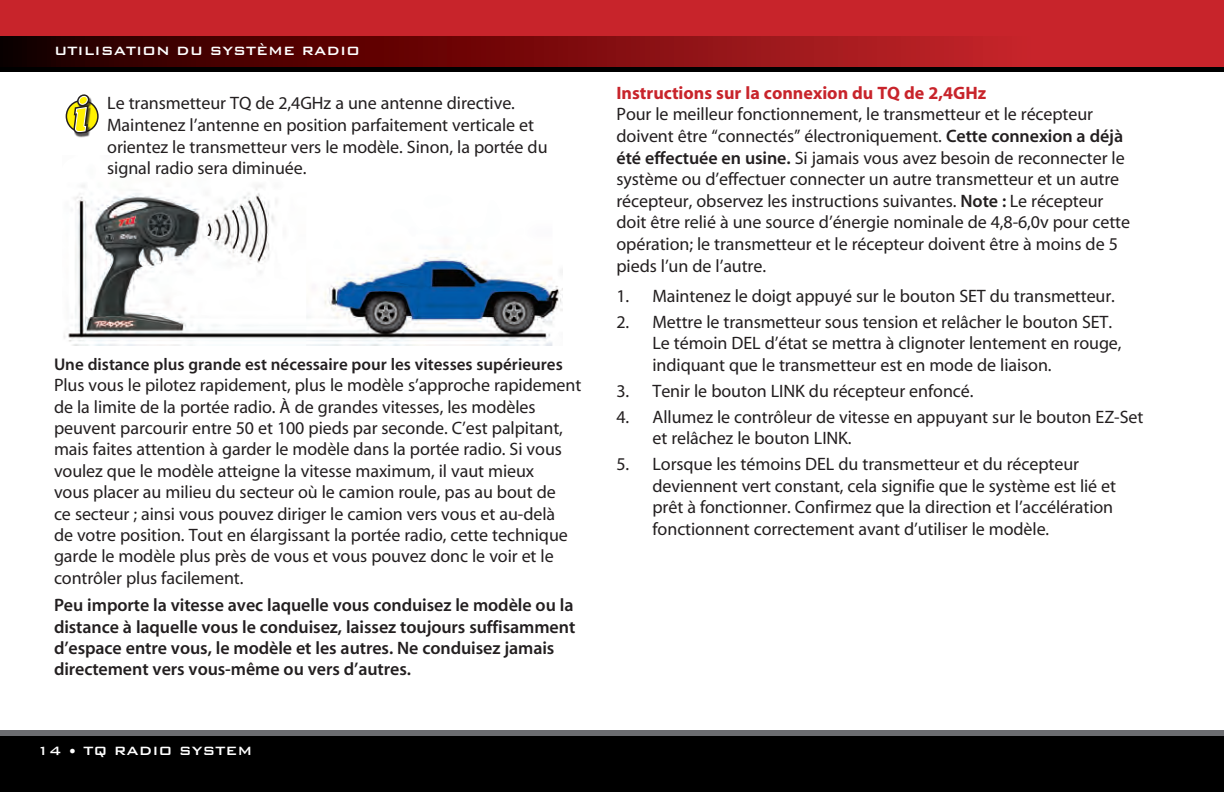
<style>
.page{position:relative;width:1224px;height:792px;background:#fff}
.page>*{position:absolute;margin:0;border:0;box-sizing:border-box;transform-origin:0 0}
.t1{font:18px/21.6px "Myriad";letter-spacing:-.005em;color:#231f20}
.t2{font:600 18px/21.4px "Myriad";letter-spacing:-.005em;color:#231f20}
.t3{font:700 18px "Myriad";color:#c8242b}
.t4{font:600 17px "Myriad";color:#231f20}
.t5{font:16px "Bank Gothic Medium BT";color:#fff}
.s1{font-weight:600}
</style>
<div class="page">
<div style="left:0;top:731px;width:1224px;height:61px;background:linear-gradient(to right,#6c6d70,#6c6d70)"></div>
<div style="left:0;top:737px;width:1224px;height:55px;background:#000"></div>
<div style="left:0;top:0;width:1224px;height:72px;background:#000"></div>
<div style="left:0;top:0;width:1224px;height:50px;background:#c8242b"></div>
<svg style="left:0;top:36px;width:1224px;height:31px;background:#800f12"></svg>
<img style="left:63px;top:185px;width:499px;height:161px">
<svg style="left:66px;top:101px;width:32px;height:31px"></svg>
<div style="left:66px;top:100px;width:33px;height:33px;border:2px solid #231f20;border-radius:50%"></div>
<div style="left:74px;top:96px;width:18px;height:41px;background:#231f20;opacity:.75"></div>
<div style="left:77px;top:94px;width:13px;height:13px;border:4px solid #231f20;border-radius:50%"></div>
<div style="left:79px;top:96px;width:9px;height:9px;background:#fff101;border-radius:50%"></div>
<div style="left:78px;top:96px;width:10px;height:9px;border:1px solid #fff;border-radius:50%"></div>
<svg style="left:71px;top:103px;width:20px;height:84px"></svg>
<p class="t5" style="left:54px;top:42px;width:308px">UTILISATION DU SYSTÈME RADIO</p>
<p class="t1" style="left:107px;top:93px;width:442px">Le transmetteur TQ de 2,4GHz a une antenne directive.<br>Maintenez l’antenne en position parfaitement verticale et orientez le transmetteur vers le modèle. Sinon, la portée du signal radio sera diminuée.</p>
<p class="t4" style="left:54px;top:355px;width:510px">Une distance plus grande est nécessaire pour les vitesses supérieures</p>
<p class="t1" style="left:54px;top:375px;width:529px">Plus vous le pilotez rapidement, plus le modèle s’approche rapidement de la limite de la portée radio. À de grandes vitesses, les modèles peuvent parcourir entre 50 et 100 pieds par seconde. C’est palpitant, mais faites attention à garder le modèle dans la portée radio. Si vous voulez que le modèle atteigne la vitesse maximum, il vaut mieux<br>vous placer au milieu du secteur où le camion roule, pas au bout de<br>ce secteur ; ainsi vous pouvez diriger le camion vers vous et au-delà<br>de votre position. Tout en élargissant la portée radio, cette technique garde le modèle plus près de vous et vous pouvez donc le voir et le contrôler plus facilement.</p>
<p class="t2" style="left:54px;top:595px;width:523px">Peu importe la vitesse avec laquelle vous conduisez le modèle ou la distance à laquelle vous le conduisez, laissez toujours suffisamment d’espace entre vous, le modèle et les autres. Ne conduisez jamais directement vers vous-même ou vers d’autres.</p>
<p class="t5" style="left:37px;top:742px;width:217px">14 • TQ RADIO SYSTEM</p>
<p class="t3" style="left:616px;top:83px;width:371px">Instructions sur la connexion du TQ de 2,4GHz</p>
<p class="t1" style="left:616px;top:104px;width:515px">Pour le meilleur fonctionnement, le transmetteur et le récepteur doivent être “connectés” électroniquement. <span class="s1">Cette connexion a déjà été effectuée en usine.</span> Si jamais vous avez besoin de reconnecter le système ou d’effectuer connecter un autre transmetteur et un autre récepteur, observez les instructions suivantes. <span class="s1">Note :</span> Le récepteur doit être relié à une source d’énergie nominale de 4,8-6,0v pour cette opération; le transmetteur et le récepteur doivent être à moins de 5 pieds l’un de l’autre.</p>
<p class="t1" style="left:616px;top:286px;width:500px">1. Maintenez le doigt appuyé sur le bouton SET du transmetteur.</p>
<p class="t1" style="left:652px;top:312px;width:471px;text-indent:-36px">2. Mettre le transmetteur sous tension et relâcher le bouton SET.<br>Le témoin DEL d’état se mettra à clignoter lentement en rouge, indiquant que le transmetteur est en mode de liaison.</p>
<p class="t1" style="left:616px;top:381px;width:359px">3. Tenir le bouton LINK du récepteur enfoncé.</p>
<p class="t1" style="left:652px;top:407px;width:492px;text-indent:-36px">4. Allumez le contrôleur de vitesse en appuyant sur le bouton EZ-Set et relâchez le bouton LINK.</p>
<p class="t1" style="left:652px;top:454px;width:465px;text-indent:-36px">5. Lorsque les témoins DEL du transmetteur et du récepteur deviennent vert constant, cela signifie que le système est lié et prêt à fonctionner. Confirmez que la direction et l’accélération fonctionnent correctement avant d’utiliser le modèle.</p>
</div>
